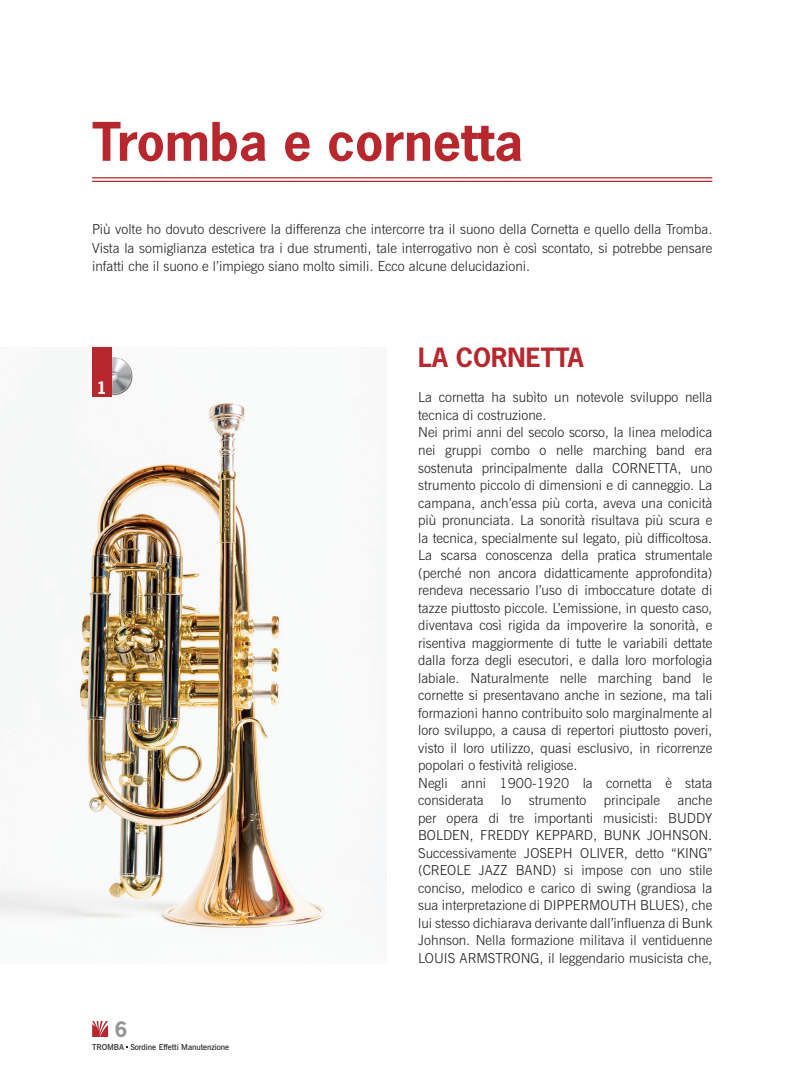
<style>
.page{position:relative;width:801px;height:1088px;background:#fff}
.page>*{position:absolute;margin:0;border:0;box-sizing:border-box;transform-origin:0 0}
.t1{font:700 50px "News Gothic";color:#b7282e}
.t2{font:700 25px "News Gothic";color:#b7282e}
.t3{font:700 20px "News Gothic";color:#939598}
.t4{font:700 16.25px "News Gothic";color:#fff}
.t5{font:300 13.75px/17.5px "News Gothic BT";color:#231f20}
.t6{font:600 8.12px "News Gothic BT";letter-spacing:-.01em;color:#231f20}
</style>
<div class="page">
<svg style="left:92px;top:1021px;width:16px;height:16px"></svg>
<hr style="left:92px;top:177px;width:620px;height:1px;background:#b7282e">
<hr style="left:92px;top:181px;width:620px;height:1px;background:#b7282e">
<img style="left:0;top:395px;width:326px;height:534px">
<img style="left:112px;top:357px;width:21px;height:38px">
<div style="left:92px;top:347px;width:20px;height:50px;background:#b7282e"></div>
<h1 class="t1" style="left:92px;top:109px;width:432px">Tromba e cornetta</h1>
<p class="t5" style="left:92px;top:219px;width:622px;line-height:18.8px">Più volte ho dovuto descrivere la differenza che intercorre tra il suono della Cornetta e quello della Tromba.<br>Vista la somiglianza estetica tra i due strumenti, tale interrogativo non è così scontato, si potrebbe pensare infatti che il suono e l’impiego siano molto simili. Ecco alcune delucidazioni.</p>
<p class="t4" style="left:97px;top:377px;width:12px">1</p>
<h3 class="t3" style="left:115px;top:1016px;width:14px">6</h3>
<p class="t6" style="left:92px;top:1041px;width:138px">Tromba Sordine Effetti Manutenzione</p>
<h2 class="t2" style="left:418px;top:341px;width:167px">LA CORNETTA</h2>
<p class="t5" style="left:418px;top:389px;width:296px">La cornetta ha subìto un notevole sviluppo nella tecnica di costruzione.<br>Nei primi anni del secolo scorso, la linea melodica nei gruppi combo o nelle marching band era sostenuta principalmente dalla CORNETTA, uno strumento piccolo di dimensioni e di canneggio. La campana, anch’essa più corta, aveva una conicità più pronunciata. La sonorità risultava più scura e la tecnica, specialmente sul legato, più difficoltosa.<br>La scarsa conoscenza della pratica strumentale (perché non ancora didatticamente approfondita) rendeva necessario l’uso di imboccature dotate di tazze piuttosto piccole. L’emissione, in questo caso, diventava così rigida da impoverire la sonorità, e risentiva maggiormente di tutte le variabili dettate dalla forza degli esecutori, e dalla loro morfologia labiale. Naturalmente nelle marching band le cornette si presentavano anche in sezione, ma tali formazioni hanno contribuito solo marginalmente al loro sviluppo, a causa di repertori piuttosto poveri, visto il loro utilizzo, quasi esclusivo, in ricorrenze popolari o festività religiose.<br>Negli anni 1900-1920 la cornetta è stata considerata</p>
<p class="t5" style="left:418px;top:791px;width:296px;text-indent:259px">anche per opera di tre importanti musicisti: BU DDY BOLDEN, FREDDY KEPPARD, BU NK JOH NSON.<br>Successivamente JOSEPH OLIVER, detto “KING” (CREOLE JAZZ BAND) si impose con uno stile conciso, melodico e carico di swing (grandiosa la sua interpretazione di DIPPERMOUTH BLU ES), che lui stesso dichiarava derivante dall’influenza di Bunk Johnson. Nella formazione militava il ventiduenne LOU IS ARMSTRONG, il leggendario musicista che,</p>
<p class="t5" style="left:501px;top:791px;width:12px">lo</p>
<p class="t5" style="left:529px;top:791px;width:59px">strumento</p>
<p class="t5" style="left:604px;top:791px;width:58px">principale</p>
</div>
